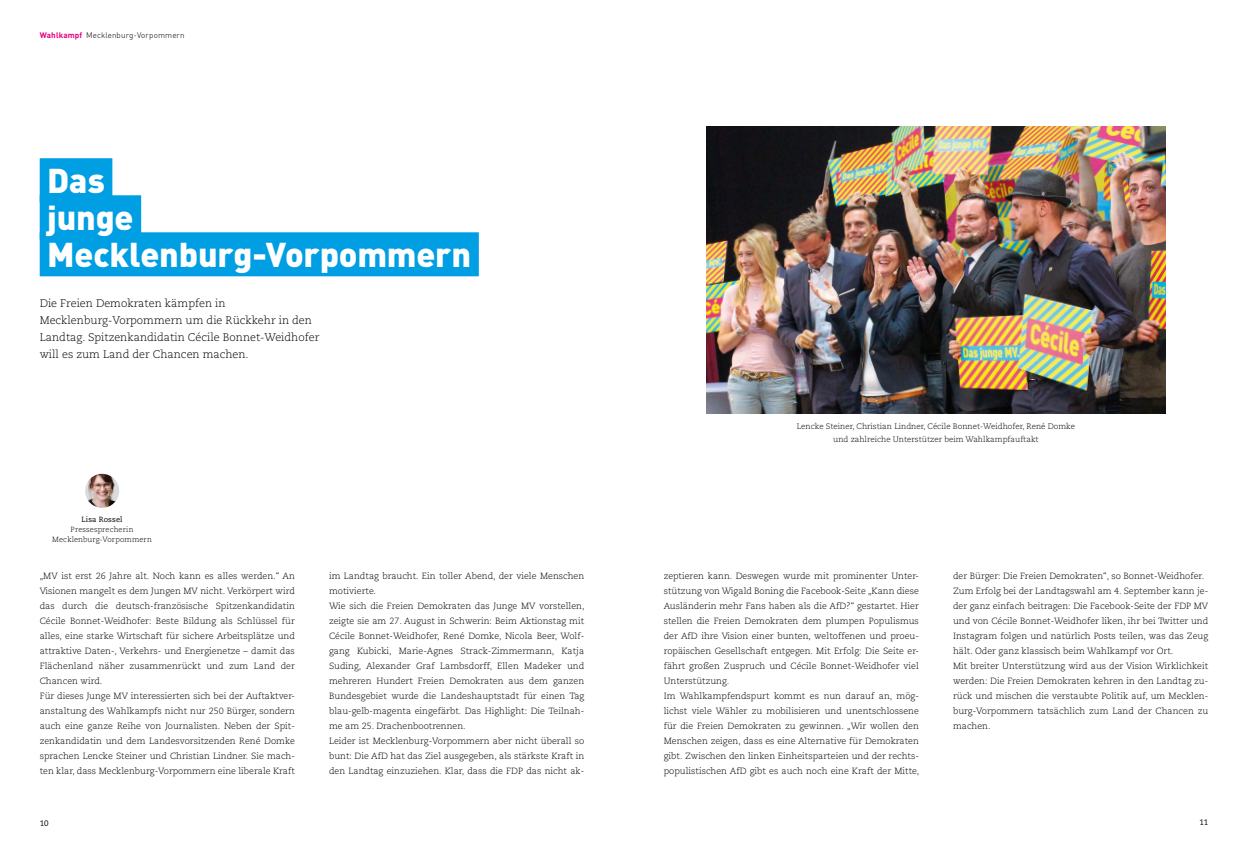
<style>
.page{position:relative;width:1248px;height:851px;background:#fff}
.page>*{position:absolute;margin:0;border:0;box-sizing:border-box;transform-origin:0 0}
.t1{font:900 34px/37px "DIN";letter-spacing:-.005em;color:#fff}
.t2{font:300 11px/17px "Caecilia LT Std";color:#000}
.t3{font:300 9px/15px "Caecilia LT Std";color:#000}
.t4{font:300 8px/13px "Caecilia LT Std";color:#000;text-align:center}
.t5{font:300 8px "DIN";letter-spacing:.015em;color:#000}
.t6{font:8px "Caecilia LT Std";color:#000}
.t7{font:300 7.5px/10px "Caecilia LT Std";letter-spacing:.015em;color:#000;text-align:center}
.t8{font:7.5px "Caecilia LT Std";letter-spacing:.02em;color:#000}
.s1{font-weight:700;color:#e5007d}
</style>
<div class="page">
<img style="left:706px;top:127px;width:459px;height:287px">
<img style="left:85px;top:473px;width:34px;height:34px;border-radius:17px">
<div style="left:40px;top:158px;width:72px;height:44px;background:#009ee3"></div>
<div style="left:40px;top:195px;width:101px;height:44px;background:#009ee3"></div>
<div style="left:40px;top:232px;width:439px;height:44px;background:#009ee3"></div>
<p class="t5" style="left:40px;top:30px;width:146px"><span class="s1">Wahlkampf</span> Mecklenburg-Vorpommern</p>
<h1 class="t1" style="left:47px;top:160px;width:425px">Das<br>junge<br>Mecklenburg-Vorpommern</h1>
<p class="t2" style="left:40px;top:294px;width:281px">Die Freien Demokraten kämpfen in Mecklenburg-Vorpommern um die Rückkehr in den Landtag. Spitzenkandidatin Cécile Bonnet-Weidhofer will es zum Land der Chancen machen.</p>
<p class="t8" style="left:81px;top:515px;width:43px">Lisa Rossel</p>
<p class="t7" style="left:52px;top:524px;width:101px">Pressesprecherin<br>Mecklenburg-Vorpommern</p>
<p class="t3" style="left:40px;top:568px;width:257px">„MV ist erst 26 Jahre alt. Noch kann es alles werden.“ An Visionen mangelt es dem Jungen MV nicht. Verkörpert wird das durch die deutsch-französische Spitzenkandidatin Cécile Bonnet-Weidhofer: Beste Bildung als Schlüssel für alles, eine starke Wirtschaft für sichere Arbeitsplätze und attraktive Daten-, Verkehrs- und Energienetze – damit das Flächenland näher zusammenrückt und zum Land der Chancen wird.<br>Für dieses Junge MV interessierten sich bei der Auftaktver&shy;anstaltung des Wahlkampfs nicht nur 250 Bürger, sondern auch eine ganze Reihe von Journalisten. Neben der Spit&shy;zenkandidatin und dem Landesvorsitzenden René Domke sprachen Lencke Steiner und Christian Lindner. Sie mach&shy;ten klar, dass Mecklenburg-Vorpommern eine liberale Kraft</p>
<p class="t3" style="left:329px;top:568px;width:257px">im Landtag braucht. Ein toller Abend, der viele Menschen motivierte.<br>Wie sich die Freien Demokraten das Junge MV vorstellen, zeigte sie am 27. August in Schwerin: Beim Aktionstag mit Cécile Bonnet-Weidhofer, René Domke, Nicola Beer, Wolf&shy;gang Kubicki, Marie-Agnes Strack-Zimmermann, Katja Suding, Alexander Graf Lambsdorff, Ellen Madeker und mehreren Hundert Freien Demokraten aus dem ganzen Bundesgebiet wurde die Landeshauptstadt für einen Tag blau-gelb-magenta eingefärbt. Das Highlight: Die Teilnah&shy;me am 25. Drachenbootrennen.<br>Leider ist Mecklenburg-Vorpommern aber nicht überall so bunt: Die AfD hat das Ziel ausgegeben, als stärkste Kraft in den Landtag einzuziehen. Klar, dass die FDP das nicht ak-</p>
<p class="t6" style="left:40px;top:818px;width:10px">10</p>
<p class="t4" style="left:796px;top:420px;width:280px">Lencke Steiner, Christian Lindner, Cécile Bonnet-Weidhofer, René Domke und zahlreiche Unterstützer beim Wahlkampfauftakt</p>
<p class="t3" style="left:663px;top:568px;width:257px">zeptieren kann. Deswegen wurde mit prominenter Unter&shy;stützung von Wigald Boning die Facebook-Seite „Kann diese Ausländerin mehr Fans haben als die AfD?“ gestartet. Hier stellen die Freien Demokraten dem plumpen Populismus der AfD ihre Vision einer bunten, weltoffenen und proeu&shy;ropäischen Gesellschaft entgegen. Mit Erfolg: Die Seite er&shy;fährt großen Zuspruch und Cécile Bonnet-Weidhofer viel Unterstützung.<br>Im Wahlkampfendspurt kommt es nun darauf an, mög&shy;lichst viele Wähler zu mobilisieren und unentschlossene für die Freien Demokraten zu gewinnen. „Wir wollen den Menschen zeigen, dass es eine Alternative für Demokraten gibt. Zwischen den linken Einheitsparteien und der rechts&shy;populistischen AfD gibt es auch noch eine Kraft der Mitte,</p>
<p class="t3" style="left:952px;top:568px;width:257px">der Bürger: Die Freien Demokraten“, so Bonnet-Weidhofer.<br>Zum Erfolg bei der Landtagswahl am 4. September kann je&shy;der ganz einfach beitragen: Die Facebook-Seite der FDP MV und von Cécile Bonnet-Weidhofer liken, ihr bei Twitter und Instagram folgen und natürlich Posts teilen, was das Zeug hält. Oder ganz klassisch beim Wahlkampf vor Ort.<br>Mit breiter Unterstützung wird aus der Vision Wirklichkeit werden: Die Freien Demokraten kehren in den Landtag zu&shy;rück und mischen die verstaubte Politik auf, um Mecklen&shy;burg-Vorpommern tatsächlich zum Land der Chancen zu machen.</p>
<p class="t6" style="left:1199px;top:817px;width:10px">11</p>
</div>
